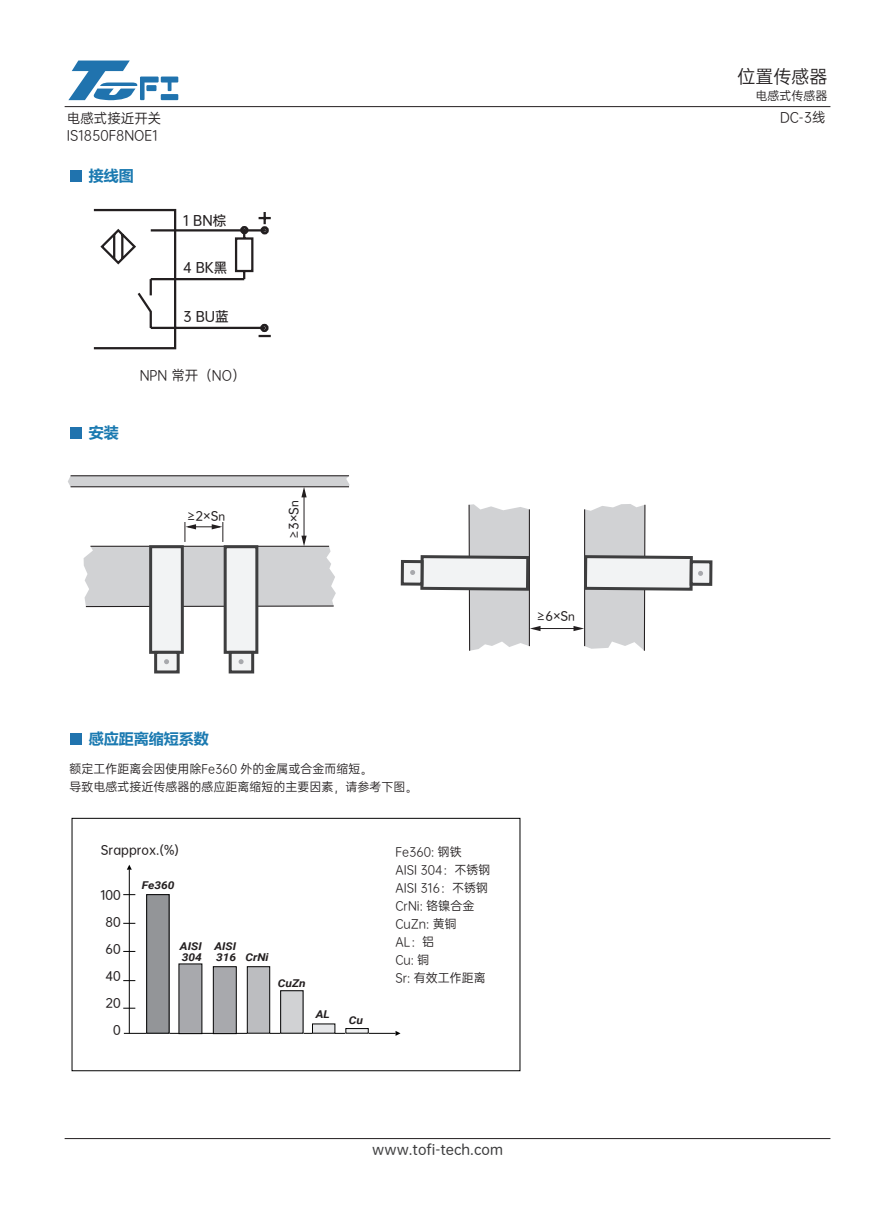
<style>
.page{position:relative;width:893px;height:1212px;background:#fff}
.page>*{position:absolute;margin:0;border:0;box-sizing:border-box;transform-origin:0 0}
.t1{font:18px "OPPO Sans R";color:#231f20}
.t2{font:700 15px "Microsoft Ya Hei";color:#1b7ab1}
.t3{font:13.5px/16.2px "OPPO Sans R";color:#231f20}
.t4{font:13.5px "OPPO Sans M";color:#3e3e3f}
.t5{font:13.5px "OPPO Sans M";color:#231f20}
.t6{font:12px/18px "OPPO Sans R";color:#231f20}
.t7{font:12px "OPPO Sans M";color:#231f20}
.t8{font:italic 700 10.8px/10.8px "Roboto";color:#231f20;scale:1.11 1}
.s1{font-family:"Microsoft Ya Hei"}
.s2{font-size:10.5px}
</style>
<div class="page">
<div style="left:70px;top:170px;width:12px;height:12px;background:#2073ae"></div>
<div style="left:70px;top:427px;width:12px;height:12px;background:#2073ae"></div>
<div style="left:70px;top:733px;width:12px;height:12px;background:#2073ae"></div>
<hr style="left:304px;top:490px;width:1px;height:53px;background:#231f20">
<svg style="left:68px;top:476px;width:282px;height:21px"></svg>
<hr style="left:71px;top:475px;width:278px;height:1px;background:#231f20">
<hr style="left:71px;top:486px;width:278px;height:1px;background:#231f20">
<svg style="left:84px;top:522px;width:252px;height:86px"></svg>
<div style="left:149px;top:545px;width:35px;height:109px;background:#f2f3f4;border:3px solid #3e3e3f"></div>
<div style="left:154px;top:651px;width:26px;height:22px;background:#f2f3f4;border:3px solid #3e3e3f"></div>
<svg style="left:164px;top:659px;width:5px;height:5px"></svg>
<div style="left:224px;top:545px;width:34px;height:109px;background:#f2f3f4;border:3px solid #3e3e3f"></div>
<div style="left:229px;top:651px;width:25px;height:22px;background:#f2f3f4;border:3px solid #3e3e3f"></div>
<svg style="left:239px;top:659px;width:5px;height:5px"></svg>
<hr style="left:533px;top:628px;width:48px;height:1px;background:#231f20">
<div style="left:402px;top:561px;width:20px;height:23px;background:#f2f3f4"></div>
<div style="left:401px;top:560px;width:23px;height:26px;border:3px solid #3e3e3f"></div>
<svg style="left:410px;top:504px;width:130px;height:147px"></svg>
<div style="left:691px;top:562px;width:20px;height:22px;background:#f2f3f4"></div>
<div style="left:690px;top:560px;width:22px;height:26px;border:3px solid #3e3e3f"></div>
<svg style="left:573px;top:504px;width:130px;height:147px"></svg>
<svg style="left:94px;top:209px;width:177px;height:140px"></svg>
<svg style="left:68px;top:61px;width:110px;height:39px"></svg>
<hr style="left:65px;top:1138px;width:765px;height:1px;background:#231f20">
<hr style="left:65px;top:106px;width:765px;height:1px;background:#231f20">
<div style="left:72px;top:818px;width:448px;height:253px;border:1px solid #030303"></div>
<hr style="left:129px;top:869px;width:1px;height:164px;background:#030303">
<svg style="left:127px;top:865px;width:5px;height:5px"></svg>
<hr style="left:124px;top:1033px;width:272px;height:1px;background:#030303">
<svg style="left:396px;top:1031px;width:5px;height:5px"></svg>
<div style="left:146px;top:894px;width:23px;height:139px;border:1px solid #030303"></div>
<svg style="left:123px;top:1008px;width:12px;height:1px"></svg>
<div style="left:247px;top:966px;width:23px;height:67px;background:#bcbdc0;border:1px solid #030303"></div>
<div style="left:280px;top:990px;width:23px;height:43px;border:1px solid #030303"></div>
<div style="left:312px;top:1023px;width:23px;height:10px;background:#e6e7e9"></div>
<svg style="left:345px;top:1028px;width:24px;height:5px"></svg>
<div style="left:179px;top:964px;width:23px;height:70px;background:#a8a9ad"></div>
<div style="left:213px;top:966px;width:24px;height:68px;background:#a8a9ad;border:1px solid #030303"></div>
<p class="t3" style="left:67px;top:110px;width:96px">电感式接近开关<br>IS1850F8NOE1</p>
<p class="t2" style="left:89px;top:165px;width:46px">接线图</p>
<p class="t5" style="left:183px;top:209px;width:44px">1 BN棕</p>
<p class="t5" style="left:183px;top:256px;width:46px">4 BK黑</p>
<p class="t5" style="left:183px;top:305px;width:47px">3 BU蓝</p>
<p class="t2" style="left:89px;top:422px;width:31px">安装</p>
<p class="t3" style="left:140px;top:366px;width:107px">NPN 常开（NO）</p>
<p class="t7" style="left:187px;top:506px;width:40px"><span class="s1">≥</span>2×S<span class="s2">n</span></p>
<p class="t7" style="left:284px;top:539px;width:40px;rotate:-90deg"><span class="s1">≥</span>3×S<span class="s2">n</span></p>
<p class="t7" style="left:536px;top:606px;width:40px"><span class="s1">≥</span>6×S<span class="s2">n</span></p>
<p class="t2" style="left:89px;top:728px;width:121px">感应距离缩短系数</p>
<p class="t6" style="left:69px;top:759px;width:349px">额定工作距离会因使用除Fe360 外的金属或合金而缩短。<br>导致电感式接近传感器的感应距离缩短的主要因素，请参考下图。</p>
<p class="t7" style="left:101px;top:840px;width:79px">Srapprox.(%)</p>
<p class="t7" style="left:100px;top:885px;width:22px">100</p>
<p class="t7" style="left:106px;top:912px;width:17px">80</p>
<p class="t7" style="left:106px;top:939px;width:17px">60</p>
<p class="t7" style="left:106px;top:966px;width:17px">40</p>
<p class="t7" style="left:106px;top:993px;width:17px">20</p>
<p class="t7" style="left:113px;top:1020px;width:9px">0</p>
<p class="t8" style="left:142px;top:879px;width:31px">Fe360</p>
<p class="t8" style="left:180px;top:940px;width:21px">AISI<br>304</p>
<p class="t8" style="left:214px;top:940px;width:21px">AISI<br>316</p>
<p class="t8" style="left:245px;top:951px;width:23px">CrNi</p>
<p class="t8" style="left:278px;top:977px;width:27px">CuZn</p>
<p class="t8" style="left:316px;top:1009px;width:14px">AL</p>
<p class="t8" style="left:349px;top:1014px;width:14px">Cu</p>
<p class="t6" style="left:396px;top:842px;width:97px">Fe360: 钢铁<br>AISI 304：不锈钢<br>AISI 316：不锈钢<br>CrNi: 铬镍合金<br>CuZn: 黄铜<br>AL：铝<br>Cu: 铜<br>Sr: 有效工作距离</p>
<p class="t4" style="left:372px;top:1139px;width:132px">www.tofi-tech.com</p>
<h1 class="t1" style="left:738px;top:62px;width:91px">位置传感器</h1>
<p class="t6" style="left:756px;top:86px;width:73px">电感式传感器</p>
<p class="t3" style="left:780px;top:108px;width:47px">DC-3线</p>
</div>
